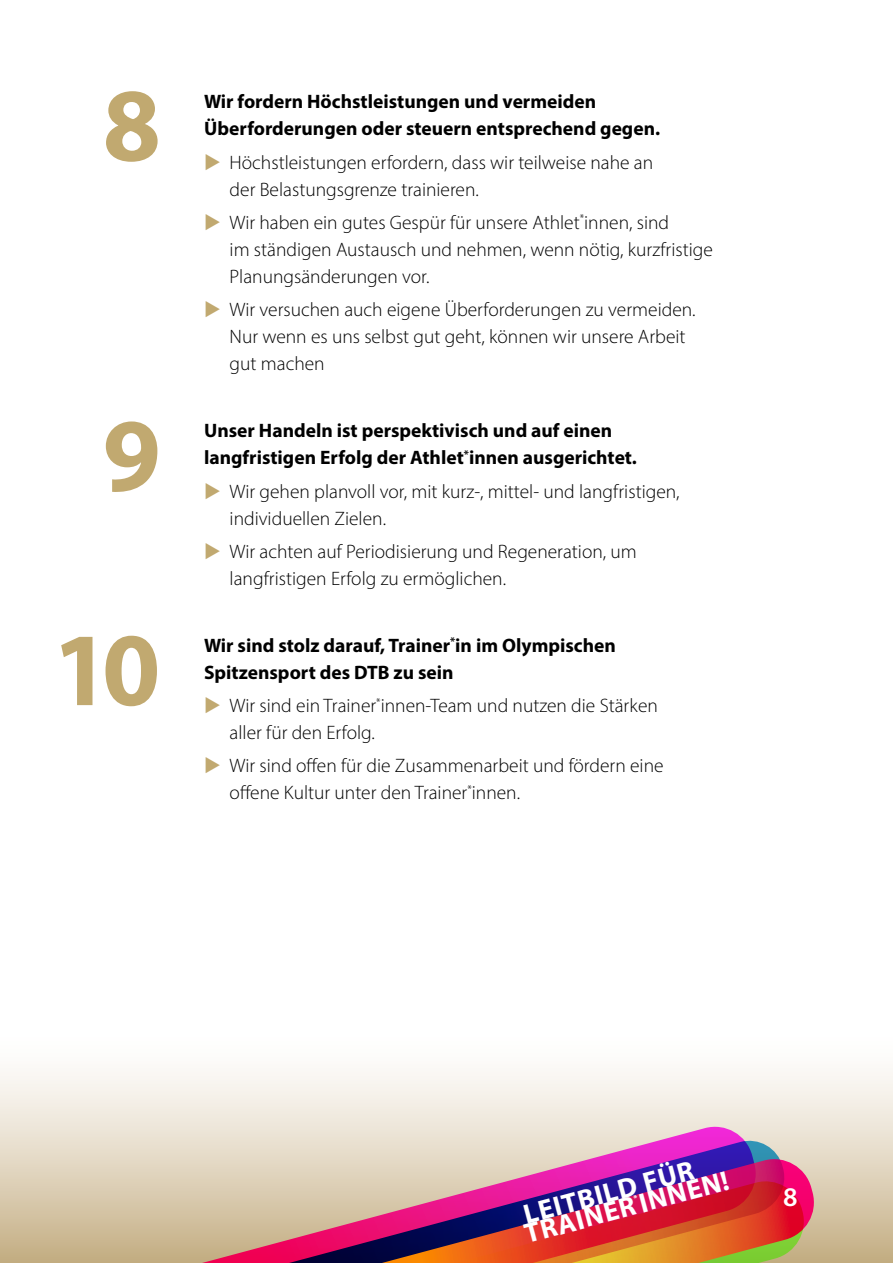
<style>
.page{position:relative;width:893px;height:1263px;background:#fff}
.page>*{position:absolute;margin:0;border:0;box-sizing:border-box;transform-origin:0 0}
.t1{font:700 105px/214.2px "Myriad Pro";color:#c1a970;text-align:center}
.t2{font:700 27.9px "Myriad Pro";color:#fff}
.t3{font:600 27px "Myriad Pro";color:#fff}
.t4{font:300 19.5px/27px "Myriad Pro";color:#000}
.t5{font:700 19.5px/27px "Myriad Pro";color:#000}
.s1{color:#c1a970}
</style>
<div class="page">
<div style="left:0;top:1031px;width:893px;height:232px;background:linear-gradient(to bottom,#fff,#c6b188)"></div>
<svg style="left:77px;top:1177px;width:27px;height:86px;background:#d0bf9e"></svg>
<svg style="left:104px;top:1122px;width:656px;height:141px;background:#e1d2c0"></svg>
<svg style="left:205px;top:1137px;width:583px;height:18px;background:#dcb9cc"></svg>
<svg style="left:192px;top:1155px;width:626px;height:108px;background:#be6576"></svg>
<svg style="left:633px;top:1195px;width:5px;height:4px"></svg>
<h1 class="t1" style="left:103px;top:15px;width:60px">8</h1>
<h1 class="t1" style="left:52px;top:345px;width:110px">9<br>10</h1>
<p class="t5" style="left:204px;top:87px;width:458px">Wir fordern Höchstleistungen und vermeiden<br>Überforderungen oder steuern entsprechend gegen.</p>
<p class="t4" style="left:230px;top:148px;width:425px;text-indent:-26px"><span class="s1">◆</span> Höchstleistungen erfordern, dass wir teilweise nahe an der Belastungsgrenze trainieren.</p>
<p class="t4" style="left:230px;top:209px;width:485px;text-indent:-26px"><span class="s1">◆</span> Wir haben ein gutes Gespür für unsere Athlet<sup>*</sup>innen, sind<br>im ständigen Austausch und nehmen, wenn nötig, kurzfristige<br>Planungsänderungen vor.</p>
<p class="t4" style="left:230px;top:296px;width:468px;text-indent:-26px"><span class="s1">◆</span> Wir versuchen auch eigene Überforderungen zu vermeiden.<br>Nur wenn es uns selbst gut geht, können wir unsere Arbeit gut machen</p>
<p class="t5" style="left:204px;top:416px;width:434px">Unser Handeln ist perspektivisch und auf einen langfristigen Erfolg der Athlet<sup>*</sup>innen ausgerichtet.</p>
<p class="t4" style="left:230px;top:477px;width:452px;text-indent:-26px"><span class="s1">◆</span> Wir gehen planvoll vor, mit kurz-, mittel- und langfristigen, individuellen Zielen.</p>
<p class="t4" style="left:230px;top:538px;width:409px;text-indent:-26px"><span class="s1">◆</span> Wir achten auf Periodisierung und Regeneration, um langfristigen Erfolg zu ermöglichen.</p>
<p class="t5" style="left:204px;top:631px;width:413px">Wir sind stolz darauf, Trainer<sup>*</sup>in im Olympischen<br>Spitzensport des DTB zu sein</p>
<p class="t4" style="left:230px;top:692px;width:430px;text-indent:-26px"><span class="s1">◆</span> Wir sind ein Trainer<sup>*</sup>innen-Team und nutzen die Stärken aller für den Erfolg.</p>
<p class="t4" style="left:230px;top:752px;width:435px;text-indent:-26px"><span class="s1">◆</span> Wir sind offen für die Zusammenarbeit und fördern eine offene Kultur unter den Trainer<sup>*</sup>innen.</p>
<h2 class="t2" style="left:519px;top:1197px;width:177px;rotate:-15deg">LEITBILD FÜR</h2>
<h2 class="t2" style="left:520px;top:1217px;width:212px;rotate:-15deg">TRAINERINNEN!</h2>
<h3 class="t3" style="left:783px;top:1179px;width:16px">8</h3>
</div>
